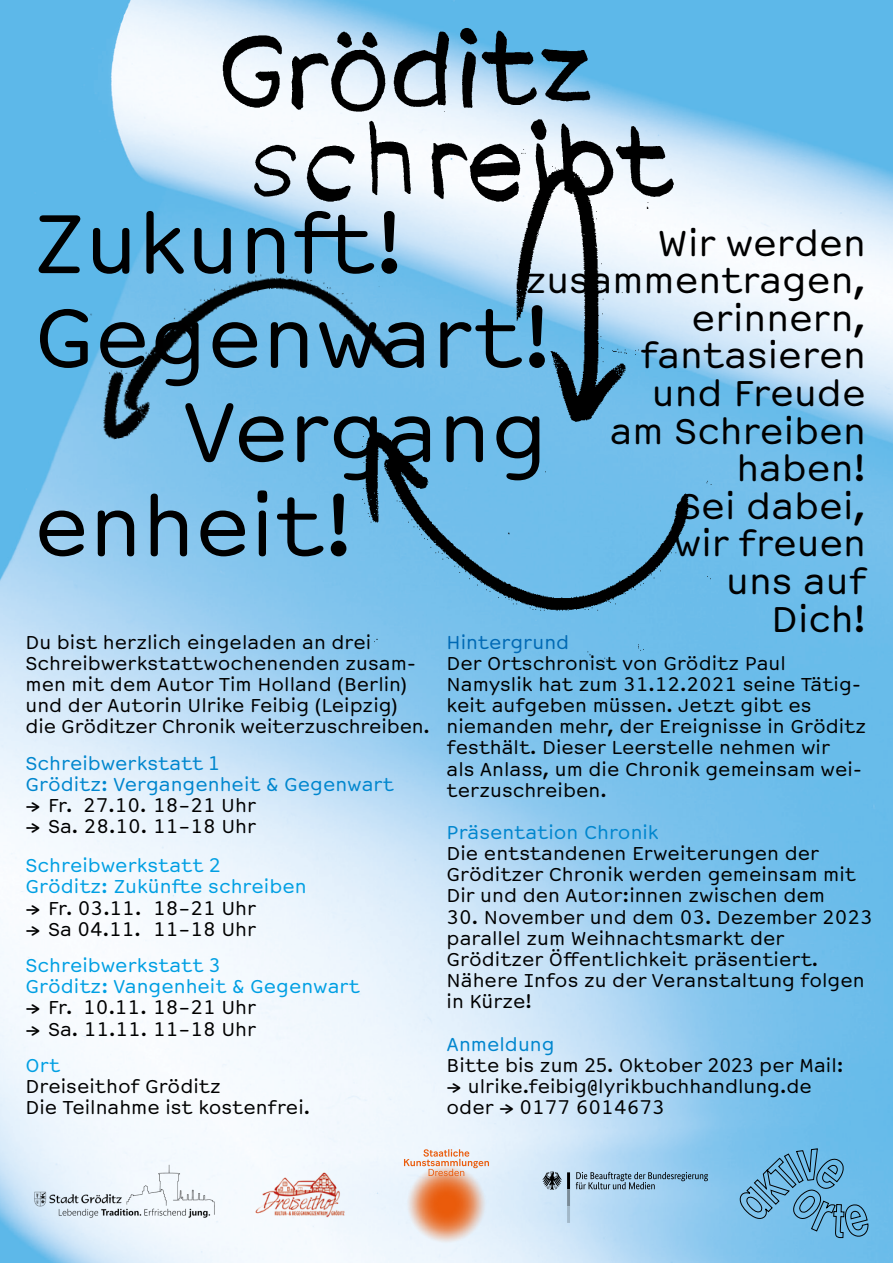
<style>
.page{position:relative;width:893px;height:1263px;background:#fff}
.page>*{position:absolute;margin:0;border:0;box-sizing:border-box;transform-origin:0 0}
.t1{font:78.45px "Courier Sans LL";color:#000}
.t2{font:33.9px/37.5px "Courier Sans LL";color:#000;text-align:right}
.t3{font:17.7px/21.1px "Courier Sans LL";color:#000}
.t4{font:17.7px/21.1px "Courier Sans LL";color:#009fe3}
.t5{font:17.7px/21.1px "Courier Sans LL";color:#0086ce}
.t6{font:17.7px "Courier Sans LL";color:#0069b4}
</style>
<div class="page">
<img style="left:0;top:0;width:893px;height:1263px">
<img style="left:341px;top:350px;width:379px;height:316px">
<img style="left:65px;top:248px;width:335px;height:205px">
<svg style="left:737px;top:1148px;width:131px;height:90px;background:#69acd3"></svg>
<img style="left:407px;top:1176px;width:79px;height:68px">
<svg style="left:404px;top:1149px;width:85px;height:27px;background:#e9d3c8"></svg>
<svg style="left:576px;top:1172px;width:132px;height:17px;background:#84a8c1"></svg>
<svg style="left:542px;top:1171px;width:28px;height:52px"></svg>
<img style="left:251px;top:1171px;width:103px;height:52px">
<img style="left:28px;top:1160px;width:194px;height:65px">
<img style="left:479px;top:208px;width:171px;height:266px">
<img style="left:285px;top:23px;width:309px;height:90px">
<img style="left:208px;top:20px;width:74px;height:90px">
<img style="left:212px;top:116px;width:472px;height:92px">
<h1 class="t1" style="left:34px;top:186px;width:371px">Zukunft!</h1>
<h1 class="t1" style="left:34px;top:280px;width:519px">Gegenwart!</h1>
<h1 class="t1" style="left:182px;top:374px;width:368px">Vergang</h1>
<h1 class="t1" style="left:34px;top:469px;width:320px">enheit!</h1>
<h2 class="t2" style="left:526px;top:223px;width:342px">Wir werden zusammentragen, erinnern, fantasieren<br>und Freude<br>am Schreiben haben!<br>Sei dabei,<br>wir freuen<br>uns auf<br>Dich!</h2>
<p class="t3" style="left:26px;top:631px;width:406px">Du bist herzlich eingeladen an drei Schreibwerkstattwochenenden zusam&shy;men mit dem Autor Tim Holland (Berlin) und der Autorin Ulrike Feibig (Leipzig) die Gröditzer Chronik weiterzuschreiben.</p>
<p class="t5" style="left:26px;top:752px;width:370px">Schreibwerkstatt 1<br>Gröditz: Vergangenheit &amp; Gegenwart</p>
<p class="t3" style="left:26px;top:794px;width:232px">→ Fr. 27.10. 18–21 Uhr</p>
<p class="t3" style="left:26px;top:815px;width:232px">→ Sa. 28.10. 11–18 Uhr</p>
<p class="t4" style="left:26px;top:854px;width:283px">Schreibwerkstatt 2<br>Gröditz: Zukünfte schreiben</p>
<p class="t3" style="left:26px;top:897px;width:232px">→ Fr. 03.11. 18–21 Uhr</p>
<p class="t3" style="left:26px;top:918px;width:232px">→ Sa 04.11. 11–18 Uhr</p>
<p class="t4" style="left:26px;top:954px;width:336px">Schreibwerkstatt 3<br>Gröditz: Vangenheit &amp; Gegenwart</p>
<p class="t3" style="left:26px;top:996px;width:232px">→ Fr. 10.11. 18–21 Uhr</p>
<p class="t3" style="left:26px;top:1018px;width:232px">→ Sa. 11.11. 11–18 Uhr</p>
<p class="t4" style="left:26px;top:1054px;width:36px">Ort</p>
<p class="t3" style="left:26px;top:1075px;width:286px">Dreiseithof Gröditz<br>Die Teilnahme ist kostenfrei.</p>
<p class="t6" style="left:447px;top:629px;width:124px">Hintergrund</p>
<p class="t3" style="left:447px;top:652px;width:421px">Der Ortschronist von Gröditz Paul Namyslik hat zum 31.12.2021 seine Tätig&shy;keit aufgeben müssen. Jetzt gibt es niemanden mehr, der Ereignisse in Gröditz festhält. Dieser Leerstelle nehmen wir<br>als Anlass, um die Chronik gemeinsam wei&shy;terzuschreiben.</p>
<p class="t5" style="left:447px;top:821px;width:214px">Präsentation Chronik</p>
<p class="t3" style="left:447px;top:842px;width:411px">Die entstandenen Erweiterungen der<br>Gröditzer Chronik werden gemeinsam mit<br>Dir und den Autor:innen zwischen dem</p>
<p class="t3" style="left:447px;top:906px;width:428px">30. November und dem 03. Dezember 2023 parallel zum Weihnachtsmarkt der<br>Gröditzer Öffentlichkeit präsentiert.<br>Nähere Infos zu der Veranstaltung folgen in Kürze!</p>
<p class="t5" style="left:447px;top:1033px;width:110px">Anmeldung</p>
<p class="t3" style="left:447px;top:1054px;width:399px">Bitte bis zum 25. Oktober 2023 per Mail:</p>
<p class="t3" style="left:447px;top:1075px;width:367px">→ ulrike.feibig@lyrikbuchhandlung.de oder → 0177 6014673</p>
</div>
